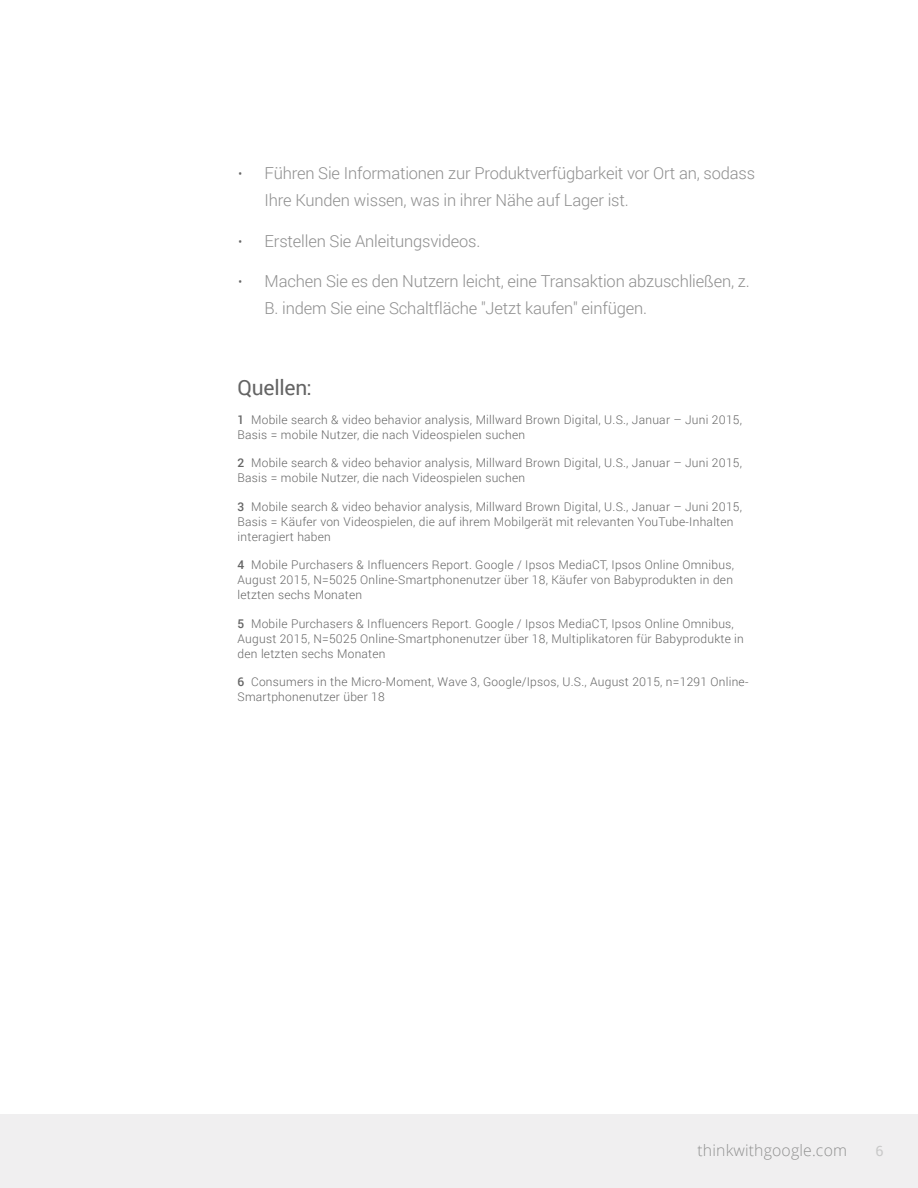
<style>
.page{position:relative;width:918px;height:1188px;background:#fff}
.page>*{position:absolute;margin:0;border:0;box-sizing:border-box;transform-origin:0 0}
.Bold_Header{font:21px "Roboto";letter-spacing:-.01em;color:#646464}
.t1{font:300 16.5px/27px "Roboto";letter-spacing:-.01em;color:#8e8e8e}
.t2{font:300 15.75px "Open Sans";letter-spacing:.01em;color:#666766}
.t3{font:14.25px "Roboto";color:#c9c9c9}
.Body_Copy{font:300 12px/15px "Roboto";letter-spacing:.02em;color:#656565}
.s1{font-family:"Open Sans";font-size:15px;color:#656565}
.s2{font-weight:500}
</style>
<div class="page">
<div style="left:0;top:1114px;width:918px;height:74px;background:#f0eff0"></div>
<p class="t1" style="left:265px;top:159px;width:492px;text-indent:-27px"><span class="s1">•</span> Führen Sie Informationen zur Produktverfügbarkeit vor Ort an, sodass<br>Ihre Kunden wissen, was in ihrer Nähe auf Lager ist.</p>
<p class="t1" style="left:238px;top:227px;width:244px"><span class="s1">•</span> Erstellen Sie Anleitungsvideos.</p>
<p class="t1" style="left:265px;top:267px;width:487px;text-indent:-27px"><span class="s1">•</span> Machen Sie es den Nutzern leicht, eine Transaktion abzuschließen, z.<br>B. indem Sie eine Schaltfläche "Jetzt kaufen" einfügen.</p>
<p class="Bold_Header" style="left:238px;top:373px;width:76px">Quellen:</p>
<p class="Body_Copy" style="left:238px;top:412px;width:506px"><span class="s2">1</span> Mobile search &amp; video behavior analysis, Millward Brown Digital, U.S., Januar – Juni 2015,<br>Basis = mobile Nutzer, die nach Videospielen suchen</p>
<p class="Body_Copy" style="left:238px;top:455px;width:506px"><span class="s2">2</span> Mobile search &amp; video behavior analysis, Millward Brown Digital, U.S., Januar – Juni 2015,<br>Basis = mobile Nutzer, die nach Videospielen suchen</p>
<p class="Body_Copy" style="left:238px;top:499px;width:506px"><span class="s2">3</span> Mobile search &amp; video behavior analysis, Millward Brown Digital, U.S., Januar – Juni 2015,<br>Basis = Käufer von Videospielen, die auf ihrem Mobilgerät mit relevanten YouTube-Inhalten interagiert haben</p>
<p class="Body_Copy" style="left:238px;top:557px;width:498px;text-align:justify"><span class="s2">4</span> Mobile Purchasers &amp; Influencers Report. Google / Ipsos MediaCT, Ipsos Online Omnibus, August 2015, N=5025 Online-Smartphonenutzer über 18, Käufer von Babyprodukten in den letzten sechs Monaten</p>
<p class="Body_Copy" style="left:238px;top:616px;width:508px"><span class="s2">5</span> Mobile Purchasers &amp; Influencers Report. Google / Ipsos MediaCT, Ipsos Online Omnibus,<br>August 2015, N=5025 Online-Smartphonenutzer über 18, Multiplikatoren für Babyprodukte in den letzten sechs Monaten</p>
<p class="Body_Copy" style="left:238px;top:674px;width:512px"><span class="s2">6</span> Consumers in the Micro-Moment, Wave 3, Google/Ipsos, U.S., August 2015, n=1291 Online-<br>Smartphonenutzer über 18</p>
<h3 class="t2" style="left:698px;top:1140px;width:151px">thinkwithgoogle.com</h3>
<p class="t3" style="left:876px;top:1141px;width:10px">6</p>
</div>
